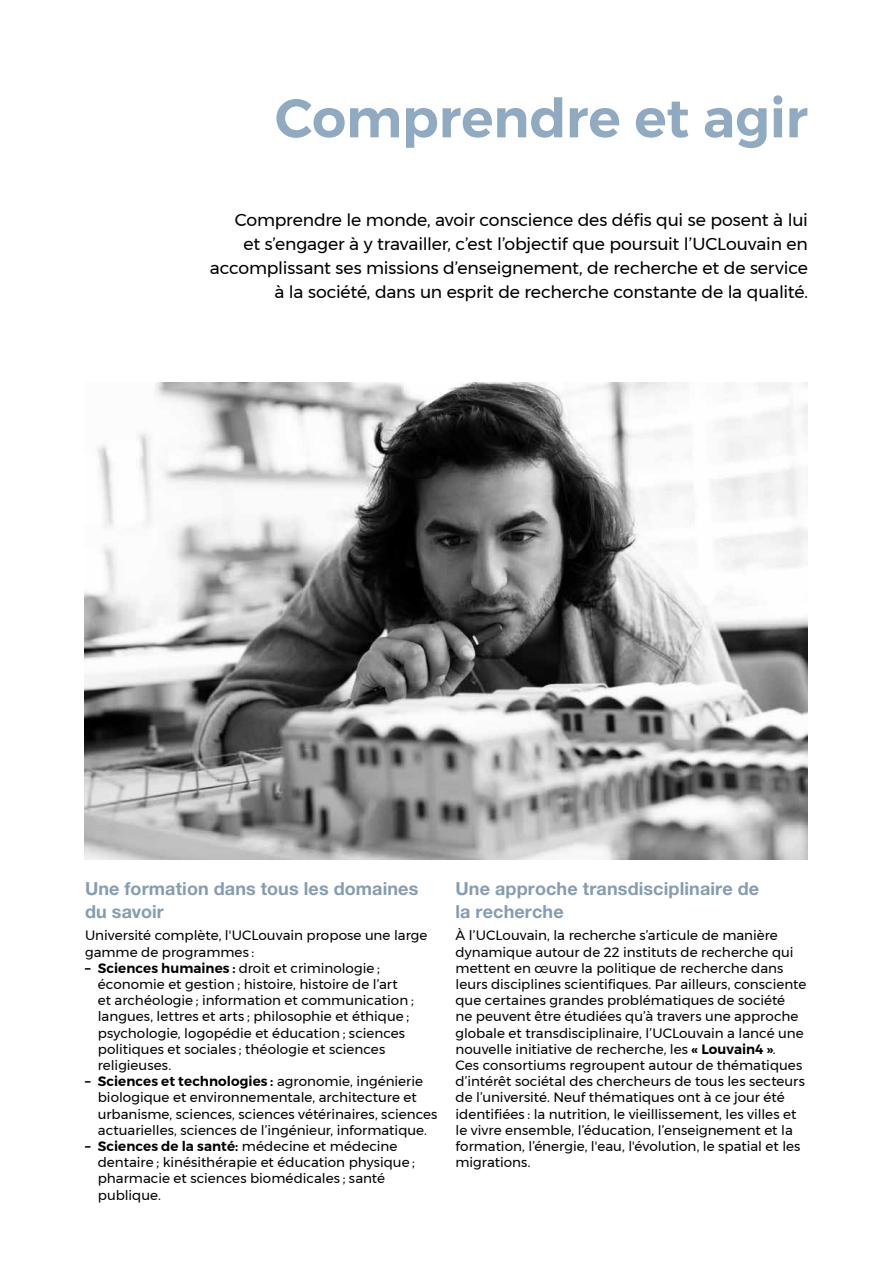
<style>
.page{position:relative;width:893px;height:1263px;background:#fff}
.page>*{position:absolute;margin:0;border:0;box-sizing:border-box;transform-origin:0 0}
.t1{font:600 54px "Montserrat";letter-spacing:-.005em;color:#90aac2}
.t2{font:700 18px/22.5px "Helvetica Neue LT Std";letter-spacing:.005em;color:#859db3}
.t3{font:17.25px/24px "Montserrat";letter-spacing:-.01em;color:#000;text-align:right}
.t4{font:13.5px/16.2px "Montserrat";color:#000}
.s1{font-weight:600}
</style>
<div class="page">
<img style="left:84px;top:383px;width:724px;height:477px">
<h1 class="t1" style="left:275px;top:75px;width:534px">Comprendre et agir</h1>
<p class="t3" style="left:210px;top:208px;width:600px">Comprendre le monde, avoir conscience des défis qui se posent à lui<br>et s’engager à y travailler, c’est l’objectif que poursuit l’UCLouvain en accomplissant ses missions d’enseignement, de recherche et de service à la société, dans un esprit de recherche constante de la qualité.</p>
<h2 class="t2" style="left:85px;top:877px;width:335px">Une formation dans tous les domaines du savoir</h2>
<p class="t4" style="left:85px;top:927px;width:344px">Université complète, l'UCLouvain propose une large gamme de programmes :</p>
<p class="t4" style="left:98px;top:960px;width:317px;text-indent:-13px"><span class="s1">– Sciences humaines :</span> droit et criminologie ; économie et gestion ; histoire, histoire de l’art et archéologie ; information et communication ; langues, lettres et arts ; philosophie et éthique ; psychologie, logopédie et éducation ; sciences politiques et sociales ; théologie et sciences religieuses.</p>
<p class="t4" style="left:98px;top:1073px;width:341px;text-indent:-13px"><span class="s1">– Sciences et technologies :</span> agronomie, ingénierie biologique et environnementale, architecture et urbanisme, sciences, sciences vétérinaires, sciences actuarielles, sciences de l’ingénieur, informatique.</p>
<p class="t4" style="left:98px;top:1138px;width:319px;text-indent:-13px"><span class="s1">– Sciences de la santé:</span> médecine et médecine dentaire ; kinésithérapie et éducation physique ; pharmacie et sciences biomédicales ; santé publique.</p>
<h2 class="t2" style="left:455px;top:877px;width:305px">Une approche transdisciplinaire de la recherche</h2>
<p class="t4" style="left:455px;top:927px;width:352px">À l’UCLouvain, la recherche s’articule de manière dynamique autour de 22 instituts de recherche qui mettent en œuvre la politique de recherche dans leurs disciplines scientifiques. Par ailleurs, consciente que certaines grandes problématiques de société<br>ne peuvent être étudiées qu’à travers une approche globale et transdisciplinaire, l’UCLouvain a lancé une nouvelle initiative de recherche, les <span class="s1">« Louvain4 »</span>.<br>Ces consortiums regroupent autour de thématiques d’intérêt sociétal des chercheurs de tous les secteurs de l’université. Neuf thématiques ont à ce jour été identifiées : la nutrition, le vieillissement, les villes et le vivre ensemble, l’éducation, l’enseignement et la formation, l’énergie, l'eau, l'évolution, le spatial et les migrations.</p>
</div>
